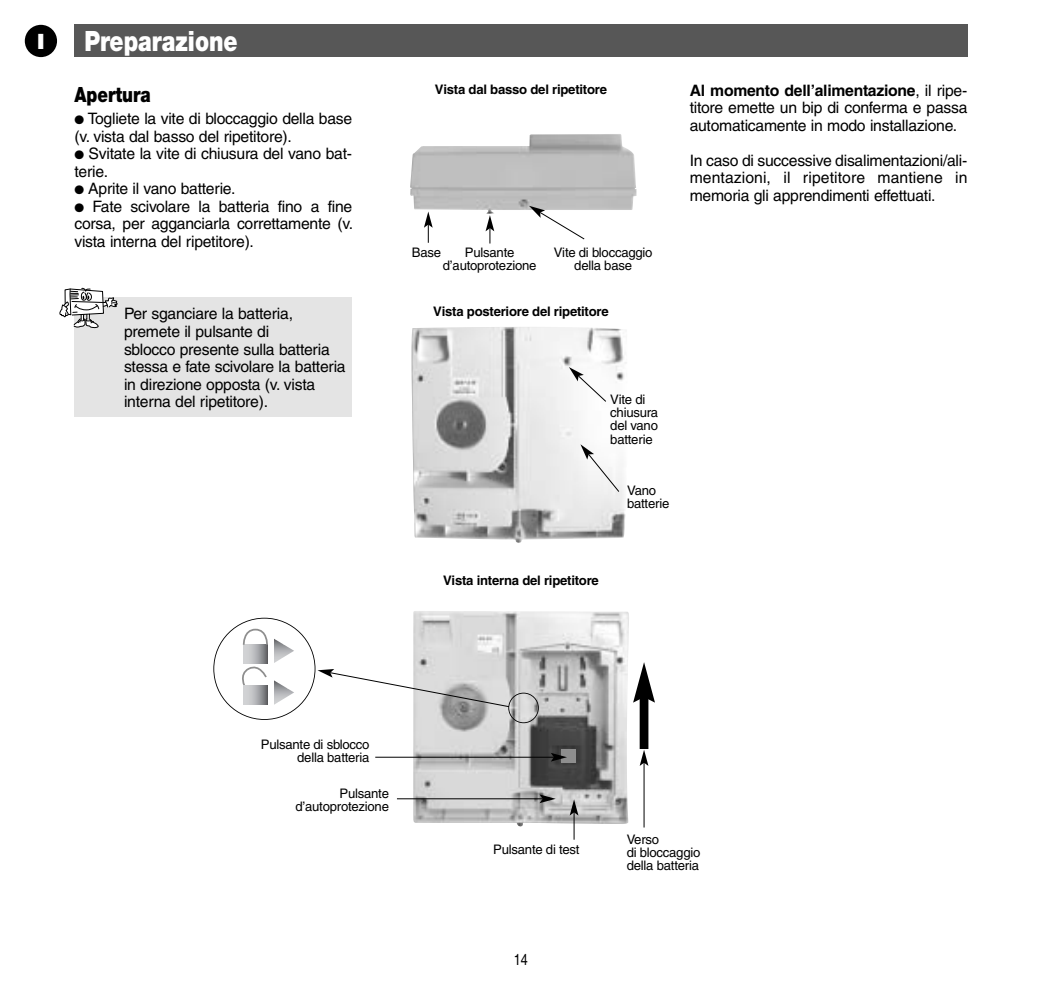
<style>
.page{position:relative;width:1042px;height:993px;background:#fff}
.page>*{position:absolute;margin:0;border:0;box-sizing:border-box;transform-origin:0 0}
.t1{font:900 28px "Helvetica Neue";color:#fff;scale:.8 1}
.t2{font:900 21px "Helvetica Neue";color:#000;scale:.8 1}
.t3{font:900 21px "Helvetica";color:#fff}
.t4{font:15.75px/17.5px "Helvetica";letter-spacing:-.02em;color:#000;text-align:justify}
.t5{font:15.75px "Helvetica";letter-spacing:-.02em;color:#000;scale:.8 1}
.t6{font:13.12px/13.1px "Helvetica";letter-spacing:-.02em;color:#000}
.t7{font:700 13.12px "Helvetica";letter-spacing:-.02em;color:#000}
.s1{font-weight:700}
</style>
<div class="page">
<div style="left:25px;top:25px;width:32px;height:32px;background:#000;border-radius:50%"></div>
<img style="left:410px;top:134px;width:226px;height:80px">
<img style="left:413px;top:611px;width:216px;height:215px">
<svg style="left:424px;top:211px;width:9px;height:32px"></svg>
<svg style="left:485px;top:215px;width:9px;height:28px"></svg>
<svg style="left:529px;top:206px;width:56px;height:34px"></svg>
<div style="left:640px;top:694px;width:8px;height:54px;background:#000"></div>
<svg style="left:633px;top:662px;width:22px;height:40px"></svg>
<hr style="left:397px;top:798px;width:145px;height:1px;background:#000">
<svg style="left:539px;top:794px;width:17px;height:8px"></svg>
<img style="left:412px;top:327px;width:215px;height:216px">
<div style="left:561px;top:749px;width:14px;height:14px;background:#8e8e8e"></div>
<svg style="left:570px;top:799px;width:8px;height:40px"></svg>
<svg style="left:242px;top:627px;width:52px;height:77px"></svg>
<div style="left:213px;top:617px;width:102px;height:102px;border:2px solid #000;border-radius:50%"></div>
<svg style="left:317px;top:668px;width:193px;height:39px"></svg>
<div style="left:508px;top:692px;width:31px;height:31px;border:2px solid #000;border-radius:50%"></div>
<svg style="left:569px;top:367px;width:38px;height:35px"></svg>
<svg style="left:580px;top:444px;width:40px;height:48px"></svg>
<hr style="left:643px;top:762px;width:1px;height:65px;background:#000">
<svg style="left:640px;top:750px;width:8px;height:15px"></svg>
<hr style="left:375px;top:756px;width:179px;height:1px;background:#000">
<svg style="left:551px;top:752px;width:16px;height:9px"></svg>
<div style="left:74px;top:25px;width:893px;height:32px;background:#575757"></div>
<div style="left:74px;top:298px;width:278px;height:119px;background:#e4e4e4"></div>
<svg style="left:60px;top:288px;width:57px;height:40px"></svg>
<h2 class="t3" style="left:37px;top:29px;width:10px">I</h2>
<h1 class="t1" style="left:84px;top:31px;width:193px">Preparazione</h1>
<h2 class="t2" style="left:74px;top:86px;width:97px">Apertura</h2>
<p class="t4" style="left:74px;top:111px;width:279px">● Togliete la vite di bloccaggio della base (v. vista dal basso del ripetitore).</p>
<p class="t4" style="left:74px;top:146px;width:279px">● Svitate la vite di chiusura del vano bat&shy;terie.</p>
<p class="t4" style="left:74px;top:181px;width:163px">● Aprite il vano batterie.</p>
<p class="t4" style="left:74px;top:199px;width:280px">● Fate scivolare la batteria fino a fine corsa, per agganciarla correttamente (v. vista interna del ripetitore).</p>
<p class="t4" style="left:124px;top:306px;width:223px;text-align:left">Per sganciare la batteria, premete il pulsante di<br>sblocco presente sulla batteria stessa e fate scivolare la batteria in direzione opposta (v. vista interna del ripetitore).</p>
<p class="t7" style="left:435px;top:84px;width:174px">Vista dal basso del ripetitore</p>
<p class="t6" style="left:412px;top:247px;width:31px">Base</p>
<p class="t6" style="left:443px;top:247px;width:95px;text-align:center">Pulsante d’autoprotezione</p>
<p class="t6" style="left:554px;top:247px;width:100px;text-align:center">Vite di bloccaggio della base</p>
<p class="t7" style="left:433px;top:306px;width:177px">Vista posteriore del ripetitore</p>
<p class="t4" style="left:690px;top:83px;width:279px"><span class="s1">Al momento dell’alimentazione</span>, il ripe&shy;titore emette un bip di conferma e passa automaticamente in modo installazione.</p>
<p class="t4" style="left:690px;top:153px;width:279px">In caso di successive disalimentazioni/ali&shy;mentazioni, il ripetitore mantiene in memoria gli apprendimenti effettuati.</p>
<p class="t6" style="left:610px;top:394px;width:49px">Vite di chiusura del vano batterie</p>
<p class="t6" style="left:627px;top:485px;width:44px">Vano batterie</p>
<p class="t7" style="left:443px;top:575px;width:157px">Vista interna del ripetitore</p>
<p class="t6" style="left:261px;top:738px;width:110px;text-align:right">Pulsante di sblocco della batteria</p>
<p class="t6" style="left:295px;top:788px;width:95px;text-align:right">Pulsante d’autoprotezione</p>
<p class="t6" style="left:493px;top:843px;width:88px">Pulsante di test</p>
<p class="t5" style="left:514px;top:952px;width:19px">14</p>
<p class="t6" style="left:627px;top:833px;width:75px">Verso<br>di bloccaggio della batteria</p>
</div>
